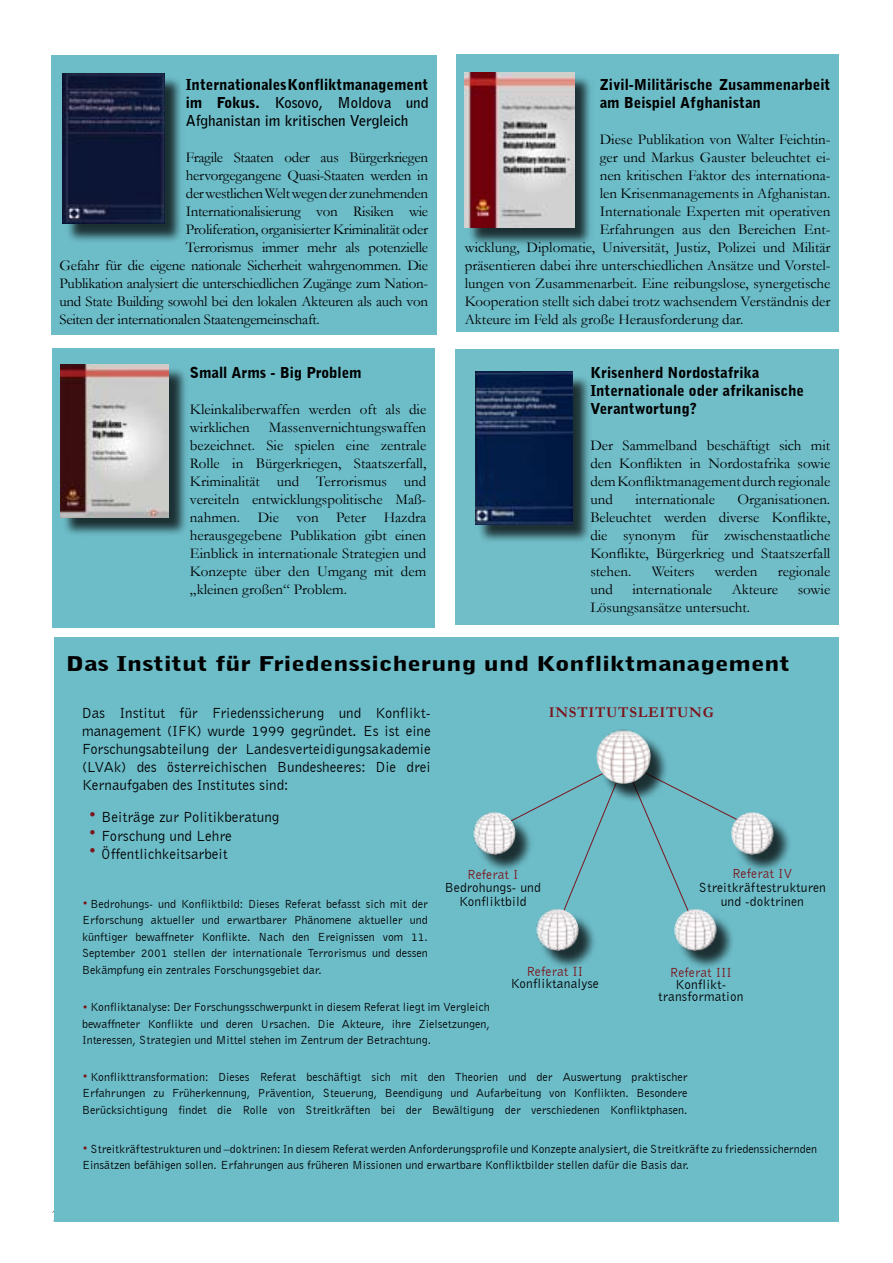
<style>
.page{position:relative;width:893px;height:1263px;background:#fff}
.page>*{position:absolute;margin:0;border:0;box-sizing:border-box;transform-origin:0 0}
.t1{font:900 20.25px "Bell Gothic BT";color:#000;scale:1.33 1}
.t2{font:18px "Garamond";color:#000}
.t3{font:15px/18px "Garamond";color:#000;text-align:justify}
.t4{font:15px "Garamond";letter-spacing:-.02em;color:#000}
.t5{font:15px/18px "Bell Gothic BT";color:#000;text-align:justify}
.t6{font:900 15px/18px "Bell Gothic BT";color:#000}
.t7{font:700 15px/18px "Bell Gothic BT";color:#000;text-align:justify}
.t8{font:700 15px "Garamond";letter-spacing:.05em;color:#7c141b}
.t9{font:13.5px/12px "Bell Gothic BT";letter-spacing:.01em;color:#000;text-align:center}
.t10{font:13.5px "Bell Gothic BT";letter-spacing:.01em;color:#7c141b}
.t11{font:12px/16.5px "Bell Gothic BT";color:#000;text-align:justify}
.s1{font-weight:900}
.s2{color:#7c141b}
.s3{font-size:10.5px;color:#7c141b}
</style>
<div class="page">
<div style="left:51px;top:55px;width:386px;height:280px;background:#6dbdc9"></div>
<div style="left:52px;top:348px;width:383px;height:280px;background:#6dbdc9"></div>
<div style="left:64px;top:74px;width:121px;height:170px;background:#000;opacity:.75"></div>
<img style="left:63px;top:73px;width:102px;height:151px">
<div style="left:61px;top:366px;width:127px;height:172px;background:#000;opacity:.75"></div>
<img style="left:60px;top:364px;width:109px;height:153px">
<div style="left:456px;top:55px;width:383px;height:277px;background:#6dbdc9"></div>
<div style="left:54px;top:637px;width:785px;height:584px;background:#6dbdc9"></div>
<svg style="left:498px;top:775px;width:235px;height:135px"></svg>
<div style="left:475px;top:814px;width:59px;height:60px;background:#000;opacity:.75"></div>
<img style="left:472px;top:812px;width:43px;height:43px;border-radius:50%">
<div style="left:538px;top:910px;width:60px;height:60px;background:#000;opacity:.75"></div>
<img style="left:535px;top:909px;width:44px;height:43px;border-radius:50%">
<div style="left:676px;top:910px;width:60px;height:60px;background:#000;opacity:.75"></div>
<img style="left:674px;top:909px;width:43px;height:43px;border-radius:50%">
<div style="left:733px;top:814px;width:60px;height:60px;background:#000;opacity:.75"></div>
<img style="left:731px;top:812px;width:43px;height:43px;border-radius:50%">
<div style="left:598px;top:731px;width:73px;height:72px;background:#000;opacity:.75"></div>
<img style="left:596px;top:729px;width:55px;height:55px;border-radius:50%">
<div style="left:455px;top:349px;width:384px;height:275px;background:#71bec9"></div>
<div style="left:477px;top:373px;width:114px;height:171px;background:#000;opacity:.75"></div>
<img style="left:475px;top:372px;width:97px;height:152px">
<div style="left:466px;top:74px;width:128px;height:173px;background:#000;opacity:.75"></div>
<img style="left:465px;top:72px;width:109px;height:155px">
<p class="t7" style="left:186px;top:75px;width:244px"><span class="s1">Internationales Konfliktmanagement im Fokus.</span> Kosovo, Moldova und Afghanistan im kritischen Vergleich</p>
<p class="t4" style="left:186px;top:147px;width:244px">Fragile Staaten oder aus Bürgerkriegen</p>
<p class="t4" style="left:186px;top:165px;width:244px">hervorgegangene Quasi-Staaten werden in</p>
<p class="t4" style="left:186px;top:183px;width:244px">der westlichen Welt wegen der zunehmenden</p>
<p class="t4" style="left:186px;top:201px;width:244px">Internationalisierung von Risiken wie</p>
<p class="t4" style="left:186px;top:219px;width:244px">Proliferation, organisierter Kriminalität oder</p>
<p class="t4" style="left:186px;top:237px;width:244px">Terrorismus immer mehr als potenzielle</p>
<p class="t4" style="left:60px;top:255px;width:370px">Gefahr für die eigene nationale Sicherheit wahrgenommen. Die</p>
<p class="t4" style="left:60px;top:273px;width:370px">Publikation analysiert die unterschiedlichen Zugänge zum Nation-</p>
<p class="t4" style="left:60px;top:291px;width:370px">und State Building sowohl bei den lokalen Akteuren als auch von</p>
<p class="t4" style="left:60px;top:309px;width:262px">Seiten der internationalen Staatengemeinschaft.</p>
<p class="t6" style="left:190px;top:363px;width:173px">Small Arms - Big Problem</p>
<p class="t3" style="left:190px;top:400px;width:238px">Kleinkaliberwaffen werden oft als die wirklichen</p>
<p class="t3" style="left:190px;top:418px;width:238px;text-indent:79px">Massenvernichtungswaffen bezeichnet. Sie spielen eine zentrale Rolle in Bürgerkriegen, Staatszerfall, Kriminalität und Terrorismus und vereiteln entwicklungspolitische Maß&shy;nahmen. Die von Peter Hazdra herausgegebene Publikation gibt einen Einblick in internationale Strategien und Konzepte über den Umgang mit dem „kleinen großen“ Problem.</p>
<p class="t6" style="left:600px;top:75px;width:232px">Zivil-Militärische Zusammenarbeit am Beispiel Afghanistan</p>
<p class="t3" style="left:600px;top:130px;width:232px">Diese Publikation von Walter Feichtin-</p>
<p class="t3" style="left:600px;top:148px;width:232px">ger und Markus Gauster beleuchtet ei-</p>
<p class="t3" style="left:600px;top:166px;width:232px">nen kritischen Faktor des internationa-</p>
<p class="t3" style="left:600px;top:184px;width:232px">len Krisenmanagements in Afghanistan.</p>
<p class="t3" style="left:600px;top:202px;width:232px">Internationale Experten mit operativen</p>
<p class="t3" style="left:600px;top:220px;width:232px">Erfahrungen aus den Bereichen Ent-</p>
<p class="t3" style="left:465px;top:238px;width:367px">wicklung, Diplomatie, Universität, Justiz, Polizei und Militär</p>
<p class="t3" style="left:465px;top:256px;width:367px">präsentieren dabei ihre unterschiedlichen Ansätze und Vorstel-</p>
<p class="t3" style="left:465px;top:274px;width:367px">lungen von Zusammenarbeit. Eine reibungslose, synergetische</p>
<p class="t3" style="left:465px;top:292px;width:367px">Kooperation stellt sich dabei trotz wachsendem Verständnis der</p>
<p class="t3" style="left:465px;top:310px;width:280px">Akteure im Feld als große Herausforderung dar.</p>
<p class="t6" style="left:590px;top:363px;width:215px">Krisenherd Nordostafrika<br>Internationale oder afrikanische<br>Verantwortung?</p>
<p class="t3" style="left:590px;top:436px;width:241px">Der Sammelband beschäftigt sich mit den Konflikten in Nordostafrika sowie dem Konfliktmanagement durch regionale und</p>
<p class="t3" style="left:635px;top:490px;width:81px">internationale</p>
<p class="t3" style="left:590px;top:490px;width:241px;text-indent:147px">Organisationen.<br>Beleuchtet werden diverse Konflikte, die synonym für zwischenstaatliche Konflikte, Bürgerkrieg und Staatszerfall stehen.</p>
<p class="t3" style="left:652px;top:562px;width:44px">Weiters</p>
<p class="t3" style="left:715px;top:562px;width:44px">werden</p>
<p class="t3" style="left:778px;top:562px;width:54px">regionale</p>
<p class="t3" style="left:590px;top:580px;width:24px">und</p>
<p class="t3" style="left:632px;top:580px;width:81px">internationale</p>
<p class="t3" style="left:732px;top:580px;width:48px">Akteure</p>
<p class="t3" style="left:798px;top:580px;width:34px">sowie</p>
<p class="t3" style="left:590px;top:598px;width:161px">Lösungsansätze untersucht.</p>
<h1 class="t1" style="left:66px;top:651px;width:546px">Das Institut für Friedenssicherung und Konfliktmanagement</h1>
<p class="t5" style="left:82px;top:704px;width:350px">Das Institut für Friedenssicherung und Konflikt&shy;management (IFK) wurde 1999 gegründet. Es ist eine Forschungsabteilung der Landesverteidigungsakademie (LVAk) des österreichischen Bundesheeres: Die drei Kernaufgaben des Institutes sind:</p>
<p class="t5" style="left:88px;top:808px;width:193px"><span class="s2">•</span> Beiträge zur Politikberatung</p>
<p class="t5" style="left:88px;top:827px;width:145px"><sup>•</sup> Forschung und Lehre</p>
<p class="t5" style="left:88px;top:845px;width:141px"><sup>•</sup> Öffentlichkeitsarbeit</p>
<p class="t8" style="left:549px;top:702px;width:166px">INSTITUTSLEITUNG</p>
<p class="t10" style="left:732px;top:866px;width:62px">Referat IV</p>
<p class="t9" style="left:699px;top:881px;width:129px">Streitkräftestrukturen</p>
<p class="t10" style="left:467px;top:866px;width:53px">Referat I</p>
<p class="t9" style="left:445px;top:881px;width:98px;line-height:13.5px">Bedrohungs- und<br>Konfliktbild</p>
<p class="t11" style="left:82px;top:895px;width:347px"><span class="s3">•</span> Bedrohungs- und Konfliktbild: Dieses Referat befasst sich mit der</p>
<p class="t9" style="left:721px;top:895px;width:85px">und -doktrinen</p>
<p class="t11" style="left:82px;top:911px;width:347px">Erforschung aktueller und erwartbarer Phänomene aktueller und künftiger bewaffneter Konflikte. Nach den Ereignissen vom 11.<br>September 2001 stellen der internationale Terrorismus und dessen Bekämpfung ein zentrales Forschungsgebiet dar.</p>
<p class="t11" style="left:82px;top:999px;width:409px"><span class="s3">•</span> Konfliktanalyse: Der Forschungsschwerpunkt in diesem Referat liegt im Vergleich bewaffneter Konflikte und deren Ursachen. Die Akteure, ihre Zielsetzungen, Interessen, Strategien und Mittel stehen im Zentrum der Betrachtung.</p>
<p class="t11" style="left:82px;top:1068px;width:607px"><span class="s3">•</span> Konflikttransformation: Dieses Referat beschäftigt sich mit den Theorien und der Auswertung praktischer Erfahrungen zu Früherkennung, Prävention, Steuerung, Beendigung und Aufarbeitung von Konflikten. Besondere Berücksichtigung findet die Rolle von Streitkräften bei der Bewältigung der verschiedenen Konfliktphasen.</p>
<p class="t11" style="left:82px;top:1140px;width:737px"><span class="s3">•</span> Streitkräftestrukturen und –doktrinen: In diesem Referat werden Anforderungsprofile und Konzepte analysiert, die Streitkräfte zu friedenssichernden<br>Einsätzen befähigen sollen. Erfahrungen aus früheren Missionen und erwartbare Konfliktbilder stellen dafür die Basis dar.</p>
<p class="t10" style="left:527px;top:963px;width:58px">Referat II</p>
<p class="t9" style="left:511px;top:977px;width:90px">Konfliktanalyse</p>
<p class="t10" style="left:670px;top:964px;width:63px">Referat III</p>
<p class="t9" style="left:658px;top:978px;width:87px">Konflikt&shy;transformation</p>
<p class="t2" style="left:51px;top:1203px;width:18px">14</p>
</div>
